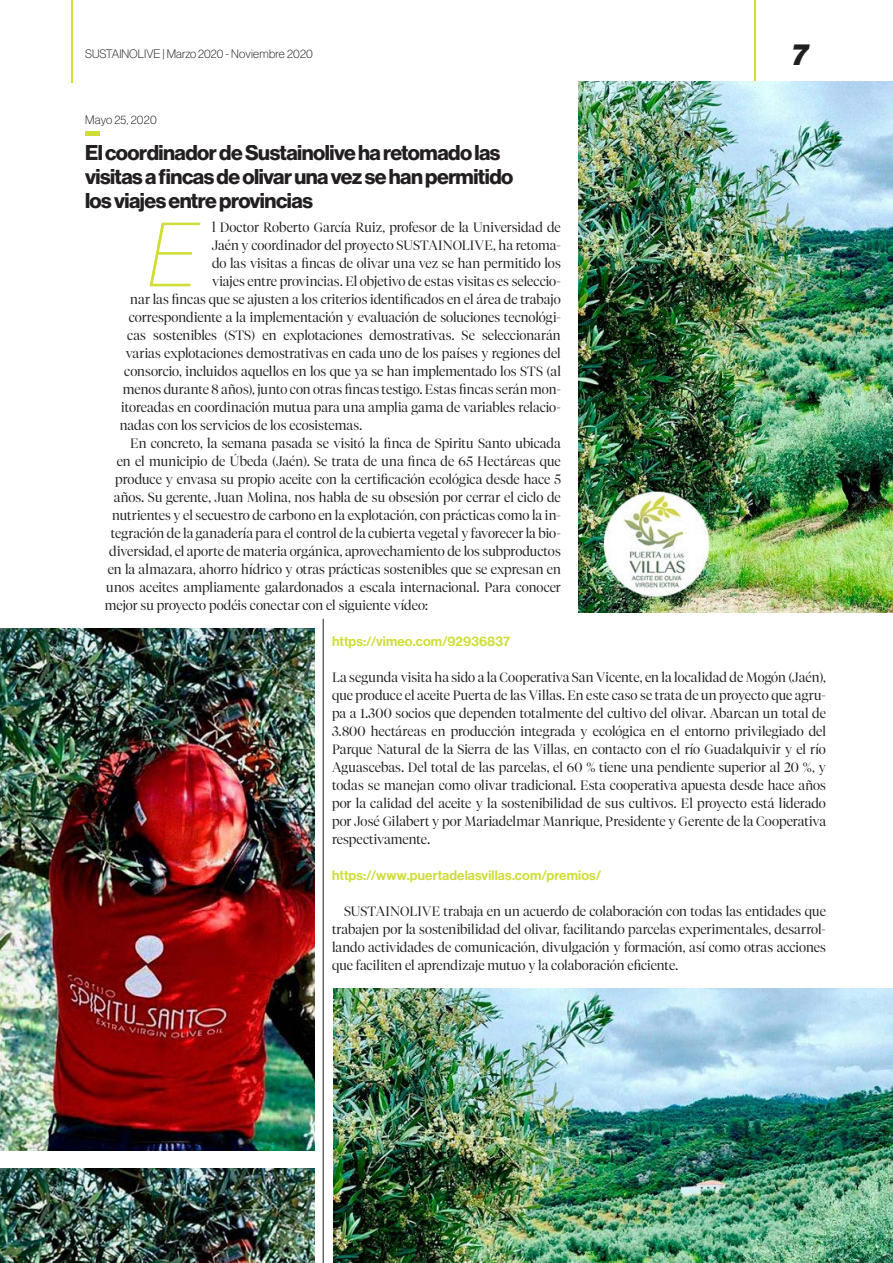
<style>
.page{position:relative;width:893px;height:1263px;background:#fff}
.page>*{position:absolute;margin:0;border:0;box-sizing:border-box;transform-origin:0 0}
.t1{font:italic 88.95px "Haas Grot Disp 26 X Thin";color:#cfdd35}
.t2{font:italic 900 30px "Haas Grot Disp 96";color:#231f20}
.t3{font:700 21px/24px "Haas Grot Disp 75";letter-spacing:-.025em;color:#231f20}
.t4{font:300 13.5px/18px "Tiempos Fine";color:#231f20;text-align:justify}
.t5{font:500 13.5px "Haas Grot Disp 65";letter-spacing:.01em;color:#cfdd35}
.t6{font:100 12px "Haas Grot Disp 35";color:#231f20}
</style>
<div class="page">
<hr style="left:72px;top:0;width:1px;height:82px;background:#cfdd35">
<hr style="left:754px;top:0;width:1px;height:82px;background:#cfdd35">
<hr style="left:323px;top:619px;width:1px;height:644px;background:#231f20">
<img style="left:0;top:628px;width:314px;height:522px">
<img style="left:0;top:1168px;width:314px;height:95px">
<img style="left:579px;top:81px;width:314px;height:531px">
<img style="left:333px;top:988px;width:560px;height:275px">
<div style="left:85px;top:131px;width:14px;height:5px;background:#cfdd35"></div>
<p class="t6" style="left:85px;top:47px;width:229px">SUSTAINOLIVE | Marzo 2020 - Noviembre 2020</p>
<h2 class="t2" style="left:791px;top:37px;width:18px">7</h2>
<p class="t6" style="left:85px;top:113px;width:73px">Mayo 25, 2020</p>
<h3 class="t3" style="left:85px;top:141px;width:430px">El coordinador de Sustainolive ha retomado las visitas a fincas de olivar una vez se han permitido los viajes entre provincias</h3>
<h1 class="t1" style="left:148px;top:205px;width:51px">E</h1>
<p class="t4" style="left:212px;top:218px;width:350px">l Doctor Roberto García Ruiz, profesor de la Universidad de</p>
<p class="t4" style="left:212px;top:236px;width:350px">Jaén y coordinador del proyecto SUSTAINOLIVE, ha retoma-</p>
<p class="t4" style="left:212px;top:254px;width:350px">do las visitas a fincas de olivar una vez se han permitido los</p>
<p class="t4" style="left:212px;top:272px;width:350px">viajes entre provincias. El objetivo de estas visitas es seleccio-</p>
<p class="t4" style="left:130px;top:290px;width:432px">nar las fincas que se ajusten a los criterios identificados en el área de trabajo</p>
<p class="t4" style="left:129px;top:308px;width:434px">correspondiente a la implementación y evaluación de soluciones tecnológi-</p>
<p class="t4" style="left:127px;top:326px;width:435px">cas sostenibles (STS) en explotaciones demostrativas. Se seleccionarán</p>
<p class="t4" style="left:126px;top:344px;width:437px">varias explotaciones demostrativas en cada uno de los países y regiones del</p>
<p class="t4" style="left:124px;top:362px;width:438px">consorcio, incluidos aquellos en los que ya se han implementado los STS (al</p>
<p class="t4" style="left:123px;top:380px;width:439px">menos durante 8 años), junto con otras fincas testigo. Estas fincas serán mon-</p>
<p class="t4" style="left:121px;top:398px;width:441px">itoreadas en coordinación mutua para una amplia gama de variables relacio-</p>
<p class="t4" style="left:120px;top:416px;width:244px">nadas con los servicios de los ecosistemas.</p>
<p class="t4" style="left:130px;top:434px;width:432px">En concreto, la semana pasada se visitó la finca de Spiritu Santo ubicada</p>
<p class="t4" style="left:117px;top:452px;width:446px">en el municipio de Úbeda (Jaén). Se trata de una finca de 65 Hectáreas que</p>
<p class="t4" style="left:115px;top:470px;width:447px">produce y envasa su propio aceite con la certificación ecológica desde hace 5</p>
<p class="t4" style="left:114px;top:488px;width:448px">años. Su gerente, Juan Molina, nos habla de su obsesión por cerrar el ciclo de</p>
<p class="t4" style="left:112px;top:506px;width:450px">nutrientes y el secuestro de carbono en la explotación, con prácticas como la in-</p>
<p class="t4" style="left:111px;top:524px;width:451px">tegración de la ganadería para el control de la cubierta vegetal y favorecer la bio-</p>
<p class="t4" style="left:109px;top:542px;width:453px">diversidad, el aporte de materia orgánica, aprovechamiento de los subproductos</p>
<p class="t4" style="left:108px;top:560px;width:455px">en la almazara, ahorro hídrico y otras prácticas sostenibles que se expresan en</p>
<p class="t4" style="left:106px;top:578px;width:456px">unos aceites ampliamente galardonados a escala internacional. Para conocer</p>
<p class="t4" style="left:105px;top:596px;width:325px">mejor su proyecto podéis conectar con el siguiente vídeo:</p>
<p class="t5" style="left:332px;top:634px;width:180px">https://vimeo.com/92936837</p>
<p class="t4" style="left:332px;top:668px;width:495px">La segunda visita ha sido a la Cooperativa San Vicente, en la localidad de Mogón (Jaén), que produce el aceite Puerta de las Villas. En este caso se trata de un proyecto que agru&shy;pa a 1.300 socios que dependen totalmente del cultivo del olivar. Abarcan un total de 3.800 hectáreas en producción integrada y ecológica en el entorno privilegiado del Parque Natural de la Sierra de las Villas, en contacto con el río Guadalquivir y el río Aguascebas. Del total de las parcelas, el 60 % tiene una pendiente superior al 20 %, y todas se manejan como olivar tradicional. Esta cooperativa apuesta desde hace años por la calidad del aceite y la sostenibilidad de sus cultivos. El proyecto está liderado por José Gilabert y por Mariadelmar Manrique, Presidente y Gerente de la Cooperativa respectivamente.</p>
<p class="t5" style="left:332px;top:868px;width:271px">https://www.puertadelasvillas.com/premios/</p>
<p class="t4" style="left:332px;top:902px;width:495px;text-indent:12px">SUSTAINOLIVE trabaja en un acuerdo de colaboración con todas las entidades que trabajen por la sostenibilidad del olivar, facilitando parcelas experimentales, desarrol&shy;lando actividades de comunicación, divulgación y formación, así como otras acciones que faciliten el aprendizaje mutuo y la colaboración eficiente.</p>
</div>
